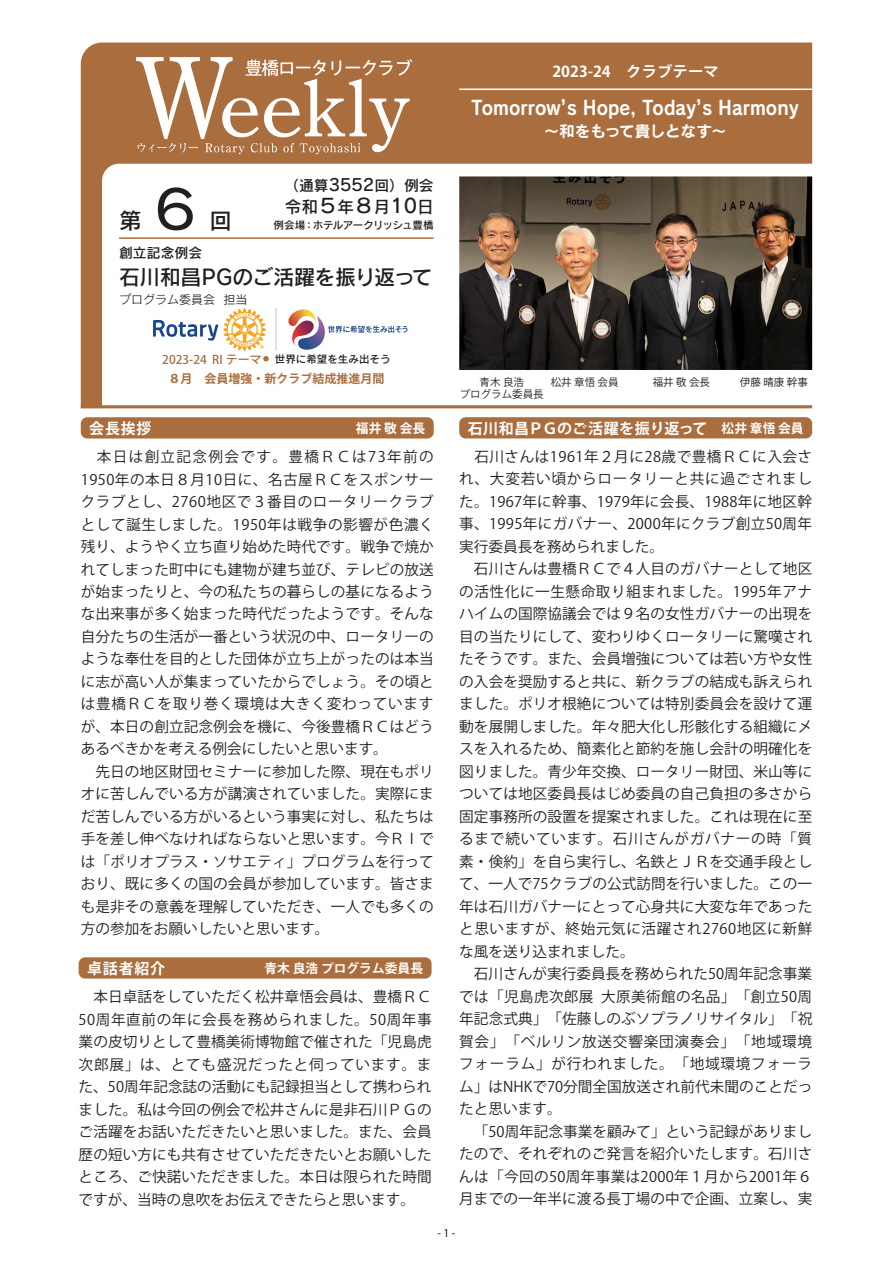
<style>
.page{position:relative;width:893px;height:1263px;background:#fff}
.page>*{position:absolute;margin:0;border:0;box-sizing:border-box;transform-origin:0 0}
.t1{font:52.5px "Rodin Pro DB";color:#231f20}
.t2{font:22.5px "Rodin Pro DB";color:#231f20}
.t3{font:21px "Rodin Pro DB";letter-spacing:-.025em;color:#231f20}
.t4{font:19.5px "Rodin Pro B";color:#fff;scale:.9 1}
.t5{font:16.65px "Rodin Pro DB";color:#231f20}
.t6{font:15.6px "Rodin Pro B";letter-spacing:-.01em;color:#fff}
.t7{font:700 15px "Koz Go Pro";color:#fff}
.t8{font:14.85px "Rodin Pro DB";color:#231f20}
.t9{font:14.7px/22.5px "Koz Go Pr 6 N";letter-spacing:.005em;color:#231f20}
.t10{font:13.8px "Rodin Pro DB";letter-spacing:.01em;color:#231f20}
.t11{font:700 12.75px "Koz Go Pro";color:#fff}
.t12{font:500 12px "Koz Go Pr 6 N";color:#aa6d3e}
.t13{font:700 12px "Koz Go Pro";color:#aa6d3e}
.t14{font:12px "Rodin Pro M";color:#231f20}
.t15{font:10.5px/12.8px "Koz Go Pr 6 N";color:#231f20;text-align:center}
.t16{font:10.5px "Rodin Pro DB";letter-spacing:-.045em;color:#231f20}
.t17{font:10.5px "Koz Go Pro";color:#030303}
.s1{font-size:16.5px}
.s2{font-size:19.5px}
.s3{font-family:"Rodin Pro DB";font-weight:400;font-size:10.5px;color:#231f20}
</style>
<div class="page">
<div style="left:81px;top:43px;width:731px;height:362px;background:#aa6d3e"></div>
<svg style="left:102px;top:164px;width:711px;height:244px"></svg>
<hr style="left:459px;top:89px;width:353px;height:1px;background:#fff">
<svg style="left:136px;top:57px;width:276px;height:97px"></svg>
<hr style="left:81px;top:405px;width:731px;height:3px;background:#aa6d3e">
<svg style="left:153px;top:308px;width:113px;height:43px"></svg>
<svg style="left:276px;top:308px;width:1px;height:42px"></svg>
<svg style="left:288px;top:309px;width:119px;height:41px"></svg>
<hr style="left:119px;top:237px;width:315px;height:2px;background:#aa6d3e">
<img style="left:459px;top:176px;width:353px;height:194px">
<div style="left:81px;top:417px;width:353px;height:21px;background:#aa6d3e;border-radius:6px"></div>
<div style="left:79px;top:957px;width:353px;height:21px;background:#aa6d3e;border-radius:6px"></div>
<div style="left:459px;top:417px;width:353px;height:21px;background:#aa6d3e;border-radius:6px"></div>
<h2 class="t2" style="left:119px;top:206px;width:24px">第</h2>
<h1 class="t1" style="left:149px;top:175px;width:54px">６</h1>
<p class="t8" style="left:284px;top:176px;width:151px">（通算<span class="s1">3552</span>回）例会</p>
<p class="t5" style="left:285px;top:196px;width:150px">令和<span class="s2">５</span>年<span class="s2">８</span>月<span class="s2">10</span>日</p>
<h2 class="t2" style="left:209px;top:206px;width:24px">回</h2>
<p class="t16" style="left:273px;top:218px;width:162px">例会場：ホテルアークリッシュ豊橋</p>
<p class="t10" style="left:119px;top:244px;width:85px">創立記念例会</p>
<h3 class="t3" style="left:119px;top:263px;width:316px">石川和昌PGのご活躍を振り返って</h3>
<p class="t14" style="left:119px;top:292px;width:130px">プログラム委員会 担当</p>
<p class="t12" style="left:162px;top:352px;width:230px">2023-24 RI テーマ <sup>●</sup> <span class="s3">世界に希望を生み出そう</span></p>
<p class="t13" style="left:168px;top:370px;width:217px">８月　会員増強・新クラブ結成推進月間</p>
<p class="t7" style="left:89px;top:418px;width:64px">会長挨拶</p>
<p class="t11" style="left:356px;top:420px;width:71px">福井 敬 会長</p>
<p class="t9" style="left:81px;top:446px;width:355px">　本日は創立記念例会です。豊橋ＲＣは73年前の<br>1950年の本日８月10日に、名古屋ＲＣをスポンサークラブとし、2760地区で３番目のロータリークラブとして誕生しました。1950年は戦争の影響が色濃く残り、ようやく立ち直り始めた時代です。戦争で焼かれてしまった町中にも建物が建ち並び、テレビの放送が始まったりと、今の私たちの暮らしの基になるような出来事が多く始まった時代だったようです。そんな自分たちの生活が一番という状況の中、ロータリーのような奉仕を目的とした団体が立ち上がったのは本当に志が高い人が集まっていたからでしょう。その頃とは豊橋ＲＣを取り巻く環境は大きく変わっていますが、本日の創立記念例会を機に、今後豊橋ＲＣはどうあるべきかを考える例会にしたいと思います。<br>　先日の地区財団セミナーに参加した際、現在もポリオに苦しんでいる方が講演されていました。実際にまだ苦しんでいる方がいるという事実に対し、私たちは手を差し伸べなければならないと思います。今ＲＩでは「ポリオプラス・ソサエティ」プログラムを行っており、既に多くの国の会員が参加しています。皆さまも是非その意義を理解していただき、一人でも多くの方の参加をお願いしたいと思います。</p>
<p class="t7" style="left:87px;top:959px;width:79px">卓話者紹介</p>
<p class="t11" style="left:264px;top:960px;width:160px">青木 良浩 プログラム委員長</p>
<p class="t9" style="left:79px;top:986px;width:355px;text-align:justify">　本日卓話をしていただく松井章悟会員は、豊橋ＲＣ50周年直前の年に会長を務められました。50周年事業の皮切りとして豊橋美術博物館で催された「児島虎次郎展」は、とても盛況だったと伺っています。また、50周年記念誌の活動にも記録担当として携わられました。私は今回の例会で松井さんに是非石川ＰＧのご活躍をお話いただきたいと思いました。また、会員歴の短い方にも共有させていただきたいとお願いしたところ、ご快諾いただきました。本日は限られた時間ですが、当時の息吹をお伝えできたらと思います。</p>
<p class="t7" style="left:552px;top:62px;width:168px">2023-24　クラブテーマ</p>
<h3 class="t4" style="left:472px;top:94px;width:365px">Tomorrow’s Hope, Today’s Harmony</h3>
<p class="t6" style="left:544px;top:121px;width:184px">～和をもって貴しとなす～</p>
<p class="t15" style="left:460px;top:376px;width:85px">青木 良浩<br>プログラム委員長</p>
<p class="t15" style="left:551px;top:376px;width:69px">松井 章悟 会員</p>
<p class="t15" style="left:653px;top:376px;width:59px">福井 敬 会長</p>
<p class="t15" style="left:740px;top:376px;width:69px">伊藤 晴康 幹事</p>
<p class="t7" style="left:468px;top:418px;width:241px">石川和昌ＰＧのご活躍を振り返って</p>
<p class="t11" style="left:721px;top:420px;width:84px">松井 章悟 会員</p>
<p class="t9" style="left:459px;top:446px;width:355px">　石川さんは1961年２月に28歳で豊橋ＲＣに入会され、大変若い頃からロータリーと共に過ごされました。1967年に幹事、1979年に会長、1988年に地区幹事、1995年にガバナー、2000年にクラブ創立50周年実行委員長を務められました。<br>　石川さんは豊橋ＲＣで４人目のガバナーとして地区の活性化に一生懸命取り組まれました。1995年アナハイムの国際協議会では９名の女性ガバナーの出現を目の当たりにして、変わりゆくロータリーに驚嘆されたそうです。また、会員増強については若い方や女性の入会を奨励すると共に、新クラブの結成も訴えられました。ポリオ根絶については特別委員会を設けて運動を展開しました。年々肥大化し形骸化する組織にメスを入れるため、簡素化と節約を施し会計の明確化を図りました。青少年交換、ロータリー財団、米山等については地区委員長はじめ委員の自己負担の多さから固定事務所の設置を提案されました。これは現在に至るまで続いています。石川さんがガバナーの時「質素・倹約」を自ら実行し、名鉄とＪＲを交通手段として、一人で75クラブの公式訪問を行いました。この一年は石川ガバナーにとって心身共に大変な年であったと思いますが、終始元気に活躍され2760地区に新鮮な風を送り込まれました。<br>　石川さんが実行委員長を務められた50周年記念事業では「児島虎次郎展大原美術館の名品」「創立50周年記念式典」「佐藤しのぶソプラノリサイタル」「祝賀会」「ベルリン放送交響楽団演奏会」「地域環境フォーラム」が行われました。「地域環境フォーラム」はNHKで70分間全国放送され前代未聞のことだったと思います。<br>　「50周年記念事業を顧みて」という記録がありましたので、それぞれのご発言を紹介いたします。石川さんは「今回の50周年事業は2000年１月から2001年６月までの一年半に渡る長丁場の中で企画、立案し、実</p>
<p class="t17" style="left:438px;top:1227px;width:19px">- 1 -</p>
</div>
